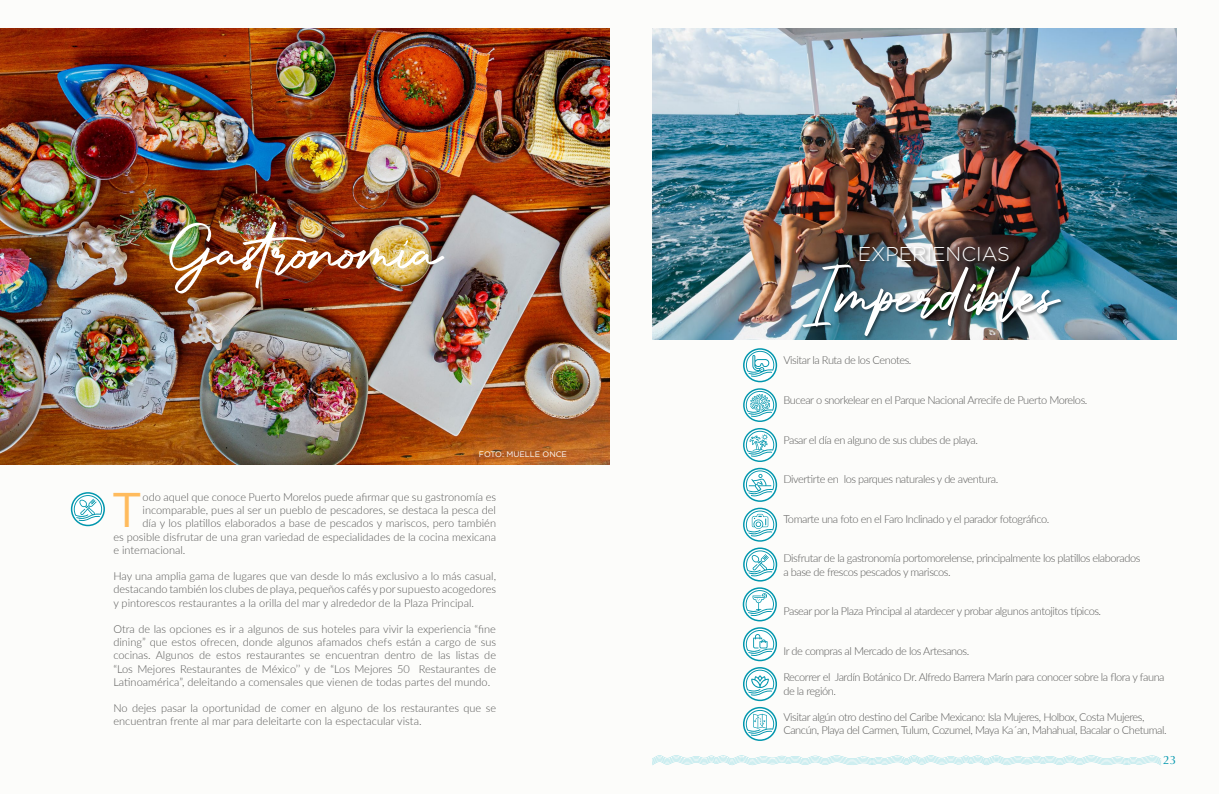
<style>
.page{position:relative;width:1219px;height:794px;background:#fff}
.page>*{position:absolute;margin:0;border:0;box-sizing:border-box;transform-origin:0 0}
.t1{font:84px "Authentic Signature";color:#fff}
.t2{font:48.7px "Gotham";color:#ffbb5d}
.t3{font:300 20px "Gotham";color:#fff}
.t4{font:12px "Optima";color:#0096ad}
.t5{font:300 11px/13.2px "Lato";letter-spacing:-.04em;color:#575756}
.t6{font:300 11px/13.2px "Lato";color:#575756}
.t7{font:8px "Gotham";color:#fff}
</style>
<div class="page">
<div style="left:609px;top:0;width:610px;height:794px;background:#fcfcfa"></div>
<svg style="left:652px;top:755px;width:509px;height:10px"></svg>
<div style="left:0;top:0;width:609px;height:794px;background:#fcfcfa"></div>
<img style="left:652px;top:28px;width:524px;height:311px">
<img style="left:0;top:28px;width:609px;height:437px">
<div style="left:743px;top:627px;width:34px;height:34px;border:2px solid #0096ad;border-radius:50%"></div>
<svg style="left:746px;top:630px;width:28px;height:26px"></svg>
<div style="left:743px;top:588px;width:33px;height:32px;background:#fff;border-radius:50%"></div>
<div style="left:743px;top:587px;width:34px;height:34px;border:2px solid #0096ad;border-radius:50%"></div>
<svg style="left:746px;top:590px;width:28px;height:26px"></svg>
<svg style="left:744px;top:668px;width:32px;height:32px"></svg>
<div style="left:743px;top:667px;width:34px;height:34px;border:2px solid #0096ad;border-radius:50%"></div>
<svg style="left:746px;top:669px;width:28px;height:26px"></svg>
<div style="left:743px;top:707px;width:34px;height:34px;border:2px solid #0096ad;border-radius:50%"></div>
<svg style="left:746px;top:710px;width:28px;height:26px"></svg>
<div style="left:743px;top:348px;width:34px;height:34px;border:2px solid #0096ad;border-radius:50%"></div>
<svg style="left:746px;top:351px;width:28px;height:26px"></svg>
<svg style="left:744px;top:468px;width:32px;height:33px"></svg>
<div style="left:743px;top:468px;width:34px;height:34px;border:2px solid #0096ad;border-radius:50%"></div>
<svg style="left:746px;top:470px;width:28px;height:26px"></svg>
<svg style="left:744px;top:429px;width:32px;height:32px"></svg>
<div style="left:743px;top:428px;width:34px;height:34px;border:1px solid #0096ad;border-radius:50%"></div>
<svg style="left:746px;top:431px;width:28px;height:26px"></svg>
<div style="left:71px;top:492px;width:34px;height:34px;border:2px solid #0096ad;border-radius:50%"></div>
<svg style="left:74px;top:495px;width:28px;height:26px"></svg>
<svg style="left:744px;top:548px;width:32px;height:33px"></svg>
<div style="left:743px;top:547px;width:34px;height:34px;border:2px solid #0096ad;border-radius:50%"></div>
<svg style="left:746px;top:550px;width:28px;height:26px"></svg>
<div style="left:801px;top:246px;width:265px;height:95px;background:#000;opacity:.5"></div>
<svg style="left:744px;top:508px;width:32px;height:33px"></svg>
<div style="left:743px;top:507px;width:34px;height:34px;border:1px solid #0096ad;border-radius:50%"></div>
<svg style="left:746px;top:510px;width:28px;height:26px"></svg>
<svg style="left:744px;top:389px;width:32px;height:32px"></svg>
<div style="left:743px;top:388px;width:34px;height:34px;border:1px solid #0096ad;border-radius:50%"></div>
<svg style="left:746px;top:391px;width:28px;height:26px"></svg>
<h1 class="t1" style="left:169px;top:205px;width:272px">Gastronomía</h1>
<p class="t7" style="left:479px;top:448px;width:90px">FOTO: MUELLE ONCE</p>
<h2 class="t2" style="left:111px;top:479px;width:33px">T</h2>
<p class="t6" style="left:143px;top:490px;width:355px">odo aquel que conoce Puerto Morelos puede afirmar que su gastronomía es</p>
<p class="t6" style="left:143px;top:503px;width:355px">incomparable, pues al ser un pueblo de pescadores, se destaca la pesca del</p>
<p class="t6" style="left:143px;top:516px;width:355px">día y los platillos elaborados a base de pescados y mariscos, pero también</p>
<p class="t6" style="left:113px;top:529px;width:384px">es posible disfrutar de una gran variedad de especialidades de la cocina mexicana</p>
<p class="t6" style="left:113px;top:543px;width:74px">e internacional.</p>
<p class="t5" style="left:113px;top:569px;width:384px;text-align:justify">Hay una amplia gama de lugares que van desde lo más exclusivo a lo más casual, destacando también los clubes de playa, pequeños cafés y por supuesto acogedores y pintorescos restaurantes a la orilla del mar y alrededor de la Plaza Principal.</p>
<p class="t5" style="left:113px;top:622px;width:384px;text-align:justify">Otra de las opciones es ir a algunos de sus hoteles para vivir la experiencia “fine dining” que estos ofrecen, donde algunos afamados chefs están a cargo de sus cocinas. Algunos de estos restaurantes se encuentran dentro de las listas de “Los Mejores Restaurantes de México’’ y de “Los Mejores 50 Restaurantes de Latinoamérica”, deleitando a comensales que vienen de todas partes del mundo.</p>
<p class="t6" style="left:113px;top:701px;width:384px">No dejes pasar la oportunidad de comer en alguno de los restaurantes que se encuentran frente al mar para deleitarte con la espectacular vista.</p>
<h3 class="t3" style="left:858px;top:241px;width:154px">EXPERIENCIAS</h3>
<h1 class="t1" style="left:802px;top:248px;width:256px">Imperdibles</h1>
<p class="t5" style="left:783px;top:353px;width:130px">Visitar la Ruta de los Cenotes.</p>
<p class="t5" style="left:783px;top:393px;width:306px">Bucear o snorkelear en el Parque Nacional Arrecife de Puerto Morelos.</p>
<p class="t5" style="left:783px;top:433px;width:196px">Pasar el día en alguno de sus clubes de playa.</p>
<p class="t5" style="left:783px;top:472px;width:216px">Divertirte en los parques naturales y de aventura.</p>
<p class="t5" style="left:783px;top:512px;width:267px">Tomarte una foto en el Faro Inclinado y el parador fotográfico.</p>
<p class="t5" style="left:783px;top:551px;width:359px">Disfrutar de la gastronomía portomorelense, principalmente los platillos elaborados a base de frescos pescados y mariscos.</p>
<p class="t5" style="left:783px;top:604px;width:319px">Pasear por la Plaza Principal al atardecer y probar algunos antojitos típicos.</p>
<p class="t5" style="left:783px;top:644px;width:188px">Ir de compras al Mercado de los Artesanos.</p>
<p class="t5" style="left:783px;top:670px;width:383px">Recorrer el Jardín Botánico Dr. Alfredo Barrera Marín para conocer sobre la flora y fauna de la región.</p>
<p class="t5" style="left:783px;top:710px;width:385px">Visitar algún otro destino del Caribe Mexicano: Isla Mujeres, Holbox, Costa Mujeres,<br>Cancún, Playa del Carmen, Tulum, Cozumel, Maya Ka´an, Mahahual, Bacalar o Chetumal.</p>
<p class="t4" style="left:1163px;top:753px;width:15px">23</p>
</div>
